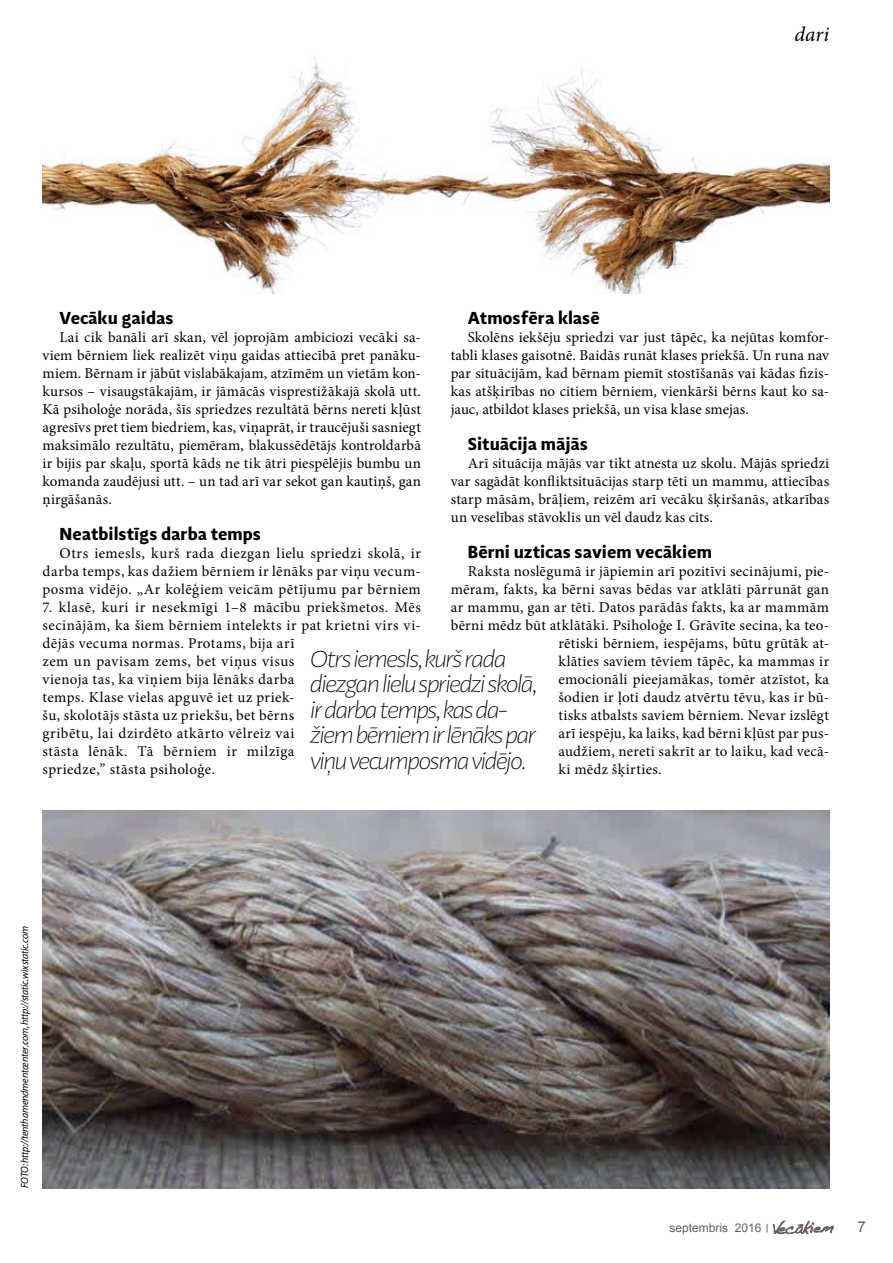
<style>
.page{position:relative;width:893px;height:1263px;background:#fff}
.page>*{position:absolute;margin:0;border:0;box-sizing:border-box;transform-origin:0 0}
.t1{font:italic 100 24px/25.5px "Adagio Sans";letter-spacing:-.065em;color:#000}
.t2{font:italic 21px "Minion Pro";color:#000}
.t3{font:700 18px "Adagio Sans";color:#000}
.t4{font:15px/18px "Minion Pro";letter-spacing:.025em;color:#000;text-align:justify}
.t5{font:15px "Arial";color:#6a5f5d}
.t6{font:12px "Arial";color:#6a5f5d}
.t7{font:italic 10.5px "Myriad Pro";letter-spacing:-.015em;color:#000;scale:.95 1}
</style>
<div class="page">
<svg style="left:767px;top:1221px;width:66px;height:13px"></svg>
<img style="left:43px;top:811px;width:786px;height:377px">
<img style="left:43px;top:55px;width:786px;height:238px">
<h2 class="t2" style="left:794px;top:19px;width:36px">dari</h2>
<p class="t3" style="left:60px;top:306px;width:115px">Vecāku gaidas</p>
<p class="t4" style="left:43px;top:328px;width:380px;text-indent:17px">Lai cik banāli arī skan, vēl joprojām ambiciozi vecāki sa&shy;viem bērniem liek realizēt viņu gaidas attiecībā pret panāku&shy;miem. Bērnam ir jābūt vislabākajam, atzīmēm un vietām kon&shy;kursos – visaugstākajām, ir jāmācās visprestižākajā skolā utt.<br>Kā psiholoģe norāda, šīs spriedzes rezultātā bērns nereti kļūst agresīvs pret tiem biedriem, kas, viņaprāt, ir traucējuši sasniegt maksimālo rezultātu, piemēram, blakussēdētājs kontroldarbā ir bijis par skaļu, sportā kāds ne tik ātri piespēlējis bumbu un komanda zaudējusi utt. – un tad arī var sekot gan kautiņš, gan ņirgāšanās.</p>
<p class="t3" style="left:60px;top:522px;width:203px">Neatbilstīgs darba temps</p>
<p class="t4" style="left:43px;top:544px;width:380px;text-indent:17px">Otrs iemesls, kurš rada diezgan lielu spriedzi skolā, ir darba temps, kas dažiem bērniem ir lēnāks par viņu vecum&shy;posma vidējo. „Ar kolēģiem veicām pētījumu par bērniem</p>
<p class="t4" style="left:43px;top:598px;width:380px;text-align:left">7. klasē, kuri ir nesekmīgi 1–8 mācību priekšmetos. Mēs secinājām, ka šiem bērniem intelekts ir pat krietni virs vi&shy;dējās vecuma normas. Protams, bija arī<br>zem un pavisam zems, bet viņus visus<br>vienoja tas, ka viņiem bija lēnāks darba<br>temps. Klase vielas apguvē iet uz priek-<br>šu, skolotājs stāsta uz priekšu, bet bērns<br>gribētu, lai dzirdēto atkārto vēlreiz vai<br>stāsta lēnāk. Tā bērniem ir milzīga<br>spriedze,” stāsta psiholoģe.</p>
<p class="t3" style="left:468px;top:306px;width:134px">Atmosfēra klasē</p>
<p class="t4" style="left:451px;top:328px;width:380px;text-indent:17px">Skolēns iekšēju spriedzi var just tāpēc, ka nejūtas komfor&shy;tabli klases gaisotnē. Baidās runāt klases priekšā. Un runa nav par situācijām, kad bērnam piemīt stostīšanās vai kādas fizis&shy;kas atšķirības no citiem bērniem, vienkārši bērns kaut ko sa&shy;jauc, atbildot klases priekšā, un visa klase smejas.</p>
<p class="t3" style="left:468px;top:432px;width:122px">Situācija mājās</p>
<p class="t4" style="left:451px;top:454px;width:380px;text-indent:17px">Arī situācija mājās var tikt atnesta uz skolu. Mājās spriedzi var sagādāt konfliktsituācijas starp tēti un mammu, attiecības starp māsām, brāļiem, reizēm arī vecāku šķiršanās, atkarības un veselības stāvoklis un vēl daudz kas cits.</p>
<p class="t3" style="left:468px;top:540px;width:246px">Bērni uzticas saviem vecākiem</p>
<p class="t4" style="left:468px;top:562px;width:363px">Raksta noslēgumā ir jāpiemin arī pozitīvi secinājumi, pie-</p>
<p class="t4" style="left:451px;top:580px;width:380px">mēram, fakts, ka bērni savas bēdas var atklāti pārrunāt gan</p>
<p class="t4" style="left:451px;top:598px;width:380px">ar mammu, gan ar tēti. Datos parādās fakts, ka ar mammām</p>
<p class="t4" style="left:451px;top:616px;width:380px">bērni mēdz būt atklātāki. Psiholoģe I. Grāvīte secina, ka teo-</p>
<p class="t4" style="left:558px;top:634px;width:272px">rētiski bērniem, iespējams, būtu grūtāk at-</p>
<p class="t4" style="left:558px;top:652px;width:272px">klāties saviem tēviem tāpēc, ka mammas ir</p>
<p class="t4" style="left:558px;top:670px;width:272px">emocionāli pieejamākas, tomēr atzīstot, ka</p>
<p class="t4" style="left:558px;top:688px;width:272px">šodien ir ļoti daudz atvērtu tēvu, kas ir bū-</p>
<p class="t4" style="left:558px;top:706px;width:272px">tisks atbalsts saviem bērniem. Nevar izslēgt</p>
<p class="t4" style="left:558px;top:724px;width:272px">arī iespēju, ka laiks, kad bērni kļūst par pus-</p>
<p class="t4" style="left:558px;top:742px;width:272px">audžiem, nereti sakrīt ar to laiku, kad vecā-</p>
<p class="t4" style="left:558px;top:760px;width:105px">ki mēdz šķirties.</p>
<h1 class="t1" style="left:311px;top:646px;width:229px">Otrs iemesls, kurš rada diezgan lielu spriedzi skolā, ir darba temps, kas da&shy;žiem bērniem ir lēnāks par viņu vecumposma vidējo.</h1>
<p class="t7" style="left:18px;top:1188px;width:277px;rotate:-90deg">FOTO: http://tenthamendmentcenter.com, http://static.wixstatic.com</p>
<p class="t6" style="left:669px;top:1220px;width:94px">septembris 2016</p>
<p class="t5" style="left:857px;top:1217px;width:10px">7</p>
</div>
